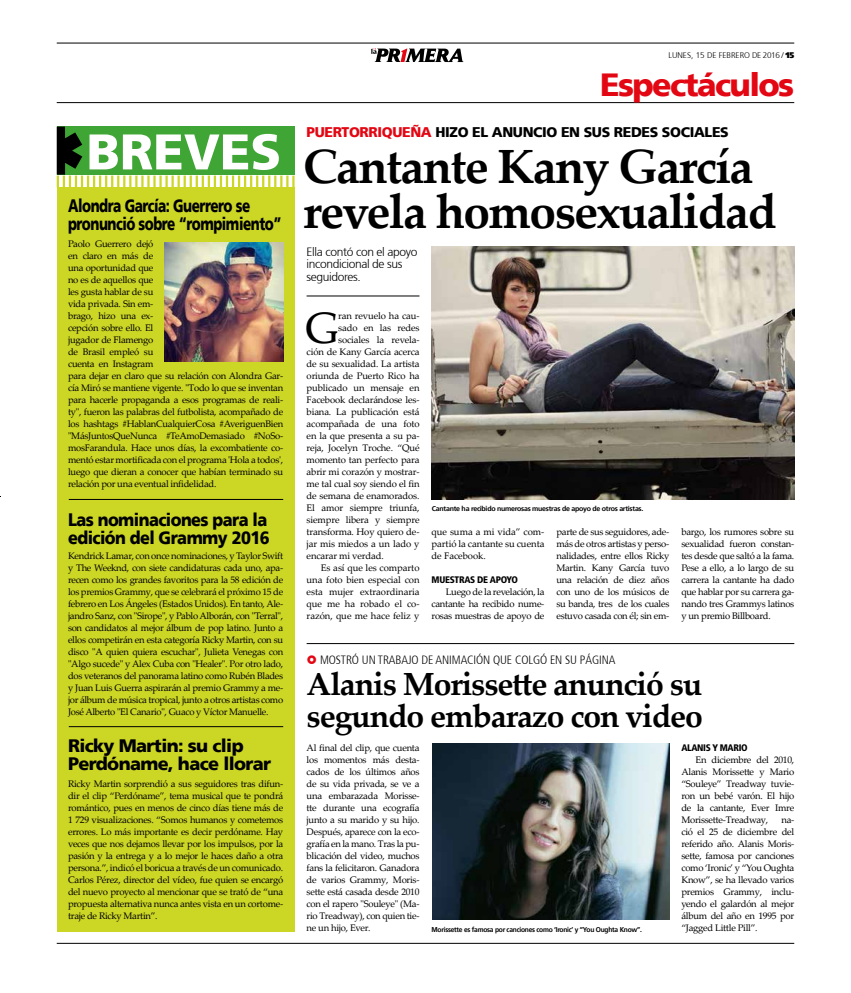
<style>
.page{position:relative;width:851px;height:993px;background:#fff}
.page>*{position:absolute;margin:0;border:0;box-sizing:border-box;transform-origin:0 0}
.t1{font:900 50px "Frutiger 75";color:#fff}
.t2{font:700 48px/45px "Palatino Linotype";letter-spacing:-.035em;color:#000}
.t3{font:44px "Palatino Linotype";color:#000}
.t4{font:700 32px/32px "Palatino Linotype";letter-spacing:-.035em;color:#000}
.t5{font:900 32px "Frutiger 75";letter-spacing:-.05em;color:#e30613}
.t6{font:900 18px/18px "Frutiger 75";letter-spacing:-.035em;color:#000;scale:.75 1}
.t7{font:900 18px/18px "Frutiger 75";letter-spacing:-.035em;color:#000;scale:.9 1}
.t8{font:900 18px/18px "Frutiger 75";letter-spacing:-.035em;color:#000}
.t9{font:900 14px "Frutiger 75";letter-spacing:-.025em;color:#000}
.t10{font:300 12px/12.5px "Frutiger 45";letter-spacing:-.03em;color:#000}
.t11{font:300 condensed 12px "Frutiger 47";letter-spacing:-.005em;color:#000}
.t12{font:9.5px/12px "Palatino Linotype";letter-spacing:-.03em;color:#000;text-align:justify}
.t13{font:9.5px "Palatino Linotype";letter-spacing:-.005em;color:#000}
.t14{font:900 condensed 9.5px "Frutiger";letter-spacing:-.035em;color:#000}
.t15{font:300 8.2px "Frutiger 45";color:#000}
.t16{font:700 7px "Frutiger 65";letter-spacing:-.035em;color:#000;scale:.95 1}
.t17{font:700 7px "Frutiger 65";letter-spacing:-.035em;color:#000}
.s1{font-family:"Frutiger";font-weight:900}
.s2{color:#e30613}
</style>
<div class="page">
<hr style="left:57px;top:102px;width:737px;height:1px;background:#000">
<hr style="left:57px;top:43px;width:737px;height:1px;background:#000">
<svg style="left:371px;top:48px;width:92px;height:14px"></svg>
<hr style="left:57px;top:942px;width:737px;height:1px;background:#000">
<div style="left:57px;top:187px;width:237px;height:744px;background:#ccd625"></div>
<svg style="left:57px;top:126px;width:237px;height:61px"></svg>
<hr style="left:69px;top:499px;width:214px;height:1px;background:#000">
<hr style="left:69px;top:726px;width:214px;height:1px;background:#000">
<hr style="left:306px;top:295px;width:113px;height:1px;background:#000">
<img style="left:432px;top:247px;width:362px;height:253px">
<img style="left:165px;top:243px;width:118px;height:118px">
<hr style="left:306px;top:643px;width:488px;height:1px;background:#000">
<img style="left:432px;top:743px;width:237px;height:176px">
<h1 class="t1" style="left:86px;top:122px;width:196px">BREVES</h1>
<h3 class="t6" style="left:68px;top:197px;width:286px">Alondra García: Guerrero se pronunció sobre “rompimiento”</h3>
<p class="t12" style="left:68px;top:237px;width:217px;text-align:left">Paolo Guerrero dejó<br>en claro en más de<br>una oportunidad que<br>no es de aquellos que<br>les gusta hablar de su<br>vida privada. Sin em-<br>brago, hizo una ex-<br>cepción sobre ello. El<br>jugador de Flamengo<br>de Brasil empleó su<br>cuenta en Instagram<br>para dejar en claro que su relación con Alondra Gar&shy;cía Miró se mantiene vigente. "Todo lo que se inventan para hacerle propaganda a esos programas de reali&shy;ty", fueron las palabras del futbolista, acompañado de los hashtags #HablanCualquierCosa #AveriguenBien "MásJuntosQueNunca #TeAmoDemasiado #NoSo&shy;mosFarandula. Hace unos días, la excombatiente co&shy;mentó estar mortificada con el programa 'Hola a todos', luego que dieran a conocer que habían terminado su relación por una eventual infidelidad.</p>
<h3 class="t7" style="left:68px;top:511px;width:225px">Las nominaciones para la edición del Grammy 2016</h3>
<p class="t12" style="left:68px;top:549px;width:217px">Kendrick Lamar, con once nominaciones, y Taylor Swift y The Weeknd, con siete candidaturas cada uno, apa&shy;recen como los grandes favoritos para la 58 edición de los premios Grammy, que se celebrará el próximo 15 de febrero en Los Ángeles (Estados Unidos). En tanto, Ale&shy;jandro Sanz, con "Sirope", y Pablo Alborán, con "Terral", son candidatos al mejor álbum de pop latino. Junto a ellos competirán en esta categoría Ricky Martin, con su disco "A quien quiera escuchar", Julieta Venegas con "Algo sucede" y Alex Cuba con "Healer". Por otro lado, dos veteranos del panorama latino como Rubén Blades y Juan Luis Guerra aspirarán al premio Grammy a me&shy;jor álbum de música tropical, junto a otros artistas como José Alberto "El Canario", Guaco y Víctor Manuelle.</p>
<h3 class="t8" style="left:68px;top:736px;width:205px">Ricky Martin: su clip<br>Perdóname, hace llorar</h3>
<p class="t12" style="left:68px;top:777px;width:217px">Ricky Martin sorprendió a sus seguidores tras difun&shy;dir el clip “Perdóname”, tema musical que te pondrá romántico, pues en menos de cinco días tiene más de 1 729 visualizaciones. “Somos humanos y cometemos errores. Lo más importante es decir perdóname. Hay veces que nos dejamos llevar por los impulsos, por la pasión y la entrega y a lo mejor le haces daño a otra persona.”, indicó el boricua a través de un comunicado.<br>Carlos Pérez, director del vídeo, fue quien se encargó del nuevo proyecto al mencionar que se trató de “una propuesta alternativa nunca antes vista en un cortome&shy;traje de Ricky Martin”.</p>
<p class="t15" style="left:668px;top:50px;width:127px">LUNES, 15 DE FEBRERO DE 2016 / <span class="s1">15</span></p>
<h3 class="t5" style="left:600px;top:66px;width:196px">Espectáculos</h3>
<h3 class="t9" style="left:306px;top:124px;width:423px"><span class="s2">PUERTORRIQUEÑA</span> HIZO EL ANUNCIO EN SUS REDES SOCIALES</h3>
<h2 class="t2" style="left:303px;top:142px;width:475px">Cantante Kany García revela homosexualidad</h2>
<p class="t10" style="left:306px;top:245px;width:112px">Ella contó con el apoyo incondicional de sus seguidores.</p>
<h3 class="t3" style="left:305px;top:296px;width:35px">G</h3>
<p class="t12" style="left:338px;top:309px;width:83px">ran revuelo ha cau-</p>
<p class="t12" style="left:338px;top:321px;width:83px">sado en las redes</p>
<p class="t12" style="left:338px;top:333px;width:83px">sociales la revela-</p>
<p class="t12" style="left:306px;top:345px;width:114px">ción de Kany García acerca</p>
<p class="t12" style="left:306px;top:357px;width:114px">de su sexualidad. La artista</p>
<p class="t12" style="left:306px;top:369px;width:114px">oriunda de Puerto Rico ha</p>
<p class="t12" style="left:306px;top:381px;width:114px">publicado un mensaje en</p>
<p class="t12" style="left:306px;top:393px;width:114px">Facebook declarándose les-</p>
<p class="t12" style="left:306px;top:405px;width:114px">biana. La publicación está</p>
<p class="t12" style="left:306px;top:417px;width:114px">acompañada de una foto</p>
<p class="t12" style="left:306px;top:429px;width:114px">en la que presenta a su pa-</p>
<p class="t12" style="left:306px;top:441px;width:114px">reja, Jocelyn Troche. “Qué</p>
<p class="t12" style="left:306px;top:453px;width:114px">momento tan perfecto para</p>
<p class="t12" style="left:306px;top:465px;width:114px">abrir mi corazón y mostrar-</p>
<p class="t12" style="left:306px;top:477px;width:114px">me tal cual soy siendo el fin</p>
<p class="t12" style="left:306px;top:489px;width:114px">de semana de enamorados.</p>
<p class="t12" style="left:306px;top:501px;width:114px">El amor siempre triunfa,</p>
<p class="t12" style="left:306px;top:513px;width:114px">siempre libera y siempre</p>
<p class="t12" style="left:306px;top:525px;width:114px">transforma. Hoy quiero de-</p>
<p class="t12" style="left:306px;top:537px;width:114px">jar mis miedos a un lado y</p>
<p class="t12" style="left:306px;top:549px;width:79px">encarar mi verdad.</p>
<p class="t13" style="left:321px;top:561px;width:100px">Es así que les comparto</p>
<p class="t13" style="left:306px;top:573px;width:114px">una foto bien especial con</p>
<p class="t13" style="left:306px;top:585px;width:114px">esta mujer extraordinaria</p>
<p class="t13" style="left:306px;top:597px;width:114px">que me ha robado el co-</p>
<p class="t13" style="left:306px;top:609px;width:114px">razón, que me hace feliz y</p>
<p class="t17" style="left:432px;top:504px;width:213px">Cantante ha recibido numerosas muestras de apoyo de otros artistas.</p>
<p class="t12" style="left:431px;top:525px;width:114px">que suma a mi vida” com&shy;partió la cantante su cuenta de Facebook.</p>
<p class="t14" style="left:431px;top:573px;width:88px">MUESTRAS DE APOYO</p>
<p class="t12" style="left:431px;top:585px;width:114px;text-indent:14px">Luego de la revelación, la cantante ha recibido nume&shy;rosas muestras de apoyo de</p>
<p class="t12" style="left:556px;top:525px;width:114px">parte de sus seguidores, ade&shy;más de otros artistas y perso&shy;nalidades, entre ellos Ricky Martin. Kany García tuvo una relación de diez años con uno de los músicos de su banda, tres de los cuales estuvo casada con él; sin em-</p>
<p class="t12" style="left:681px;top:525px;width:114px">bargo, los rumores sobre su sexualidad fueron constan&shy;tes desde que saltó a la fama.<br>Pese a ello, a lo largo de su carrera la cantante ha dado que hablar por su carrera ga&shy;nando tres Grammys latinos y un premio Billboard.</p>
<p class="t11" style="left:320px;top:653px;width:297px">MOSTRÓ UN TRABAJO DE ANIMACIÓN QUE COLGÓ EN SU PÁGINA</p>
<h3 class="t4" style="left:306px;top:667px;width:398px">Alanis Morissette anunció su segundo embarazo con video</h3>
<p class="t12" style="left:306px;top:741px;width:114px">Al final del clip, que cuenta los momentos más desta&shy;cados de los últimos años de su vida privada, se ve a una embarazada Morisse&shy;tte durante una ecografía junto a su marido y su hijo.<br>Después, aparece con la eco&shy;grafía en la mano. Tras la pu&shy;blicación del video, muchos fans la felicitaron. Ganadora de varios Grammy, Moris&shy;sette está casada desde 2010 con el rapero "Souleye" (Ma&shy;rio Treadway), con quien tie&shy;ne un hijo, Ever.</p>
<p class="t14" style="left:681px;top:741px;width:68px">ALANIS Y MARIO</p>
<p class="t12" style="left:681px;top:753px;width:114px;text-indent:14px">En diciembre del 2010, Alanis Morissette y Mario “Souleye” Treadway tuvie&shy;ron un bebé varón. El hijo de la cantante, Ever Imre Morissette-Treadway,</p>
<p class="t12" style="left:681px;top:813px;width:114px;text-indent:100px">na&shy;ció el 25 de diciembre del referido año. Alanis Moris&shy;sette, famosa por canciones como ‘Ironic’ y “You Oughta Know”, se ha llevado varios premios Grammy, inclu&shy;yendo el galardón al mejor álbum del año en 1995 por “Jagged Little Pill”.</p>
<p class="t16" style="left:431px;top:924px;width:223px">Morissette es famosa por canciones como ‘Ironic’ y “You Oughta Know”.</p>
</div>
